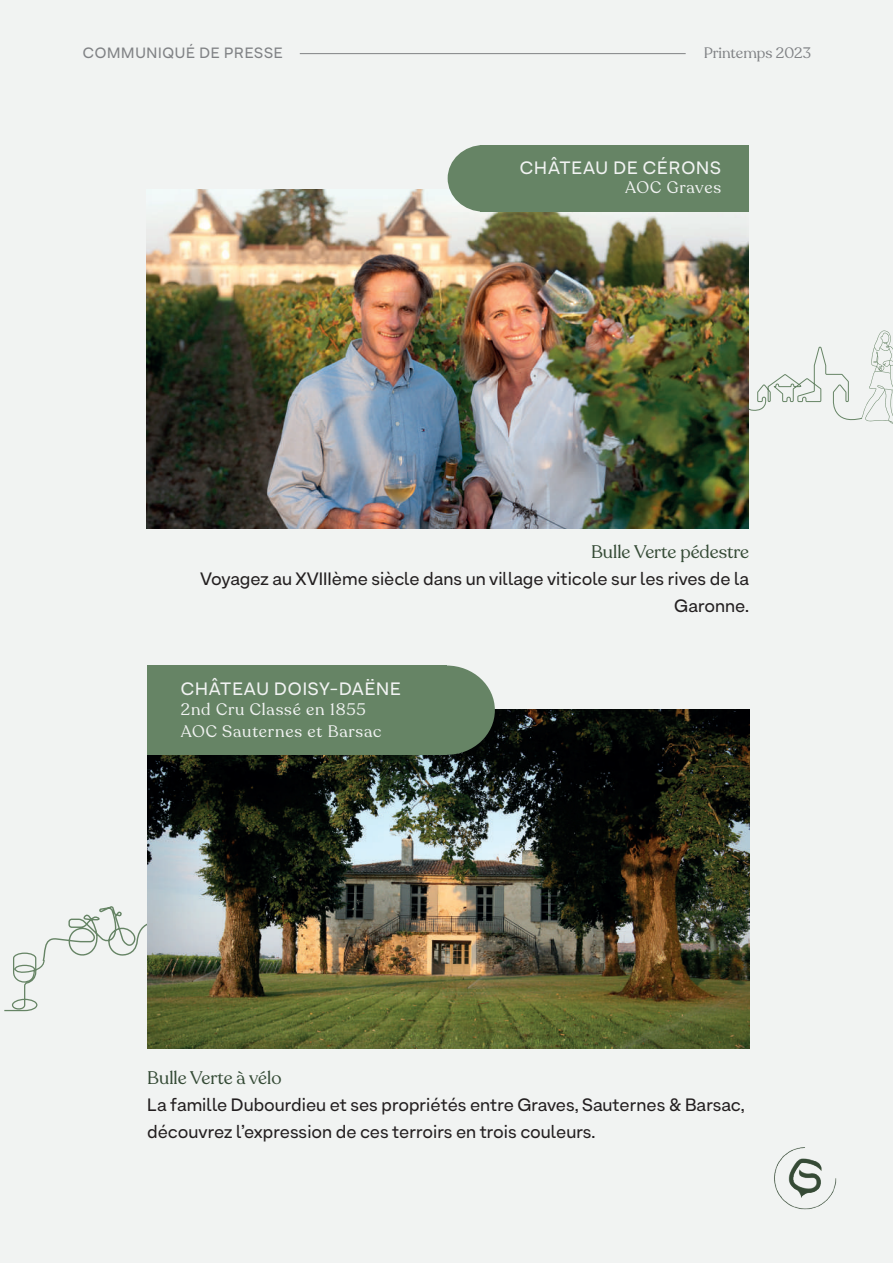
<style>
.page{position:relative;width:893px;height:1263px;background:#f1f3f2}
.page>*{position:absolute;margin:0;border:0;box-sizing:border-box;transform-origin:0 0}
.t1{font:18px/27px "Armin Grotesk";color:#231f20;text-align:right}
.t2{font:18px "Recoleta";color:#344a35}
.t3{font:18px "Armin Grotesk";letter-spacing:.05em;color:#f1f3f2}
.t4{font:16.5px/21.6px "Recoleta";letter-spacing:.05em;color:#f1f3f2}
.t5{font:15px "Armin Grotesk";letter-spacing:.05em;color:#808285}
.t6{font:15px "Recoleta";color:#808285}
</style>
<div class="page">
<hr style="left:300px;top:53px;width:386px;height:1px;background:#808285">
<svg style="left:749px;top:330px;width:144px;height:94px"></svg>
<img style="left:774px;top:1147px;width:63px;height:63px">
<img style="left:147px;top:189px;width:602px;height:339px">
<div style="left:448px;top:145px;width:72px;height:67px;background:#668465;border-radius:50%"></div>
<div style="left:480px;top:145px;width:268px;height:67px;background:#668465"></div>
<img style="left:147px;top:710px;width:602px;height:339px">
<div style="left:147px;top:665px;width:299px;height:90px;background:#668465"></div>
<div style="left:398px;top:665px;width:97px;height:90px;background:#668465;border-radius:50%"></div>
<svg style="left:4px;top:905px;width:150px;height:107px"></svg>
<p class="t5" style="left:83px;top:44px;width:201px">COMMUNIQUÉ DE PRESSE</p>
<p class="t6" style="left:704px;top:44px;width:109px">Printemps 2023</p>
<p class="t3" style="left:520px;top:156px;width:203px">CHÂTEAU DE CÉRONS</p>
<p class="t4" style="left:625px;top:177px;width:97px">AOC Graves</p>
<p class="t2" style="left:591px;top:541px;width:160px">Bulle Verte pédestre</p>
<p class="t1" style="left:200px;top:565px;width:550px">Voyagez au XVIIIème siècle dans un village viticole sur les rives de la<br>Garonne.</p>
<p class="t3" style="left:181px;top:678px;width:221px">CHÂTEAU DOISY-DAËNE</p>
<p class="t4" style="left:181px;top:699px;width:202px">2nd Cru Classé en 1855<br>AOC Sauternes et Barsac</p>
<p class="t2" style="left:147px;top:1067px;width:136px">Bulle Verte à vélo</p>
<p class="t1" style="left:147px;top:1091px;width:599px;text-align:left">La famille Dubourdieu et ses propriétés entre Graves, Sauternes &amp; Barsac, découvrez l’expression de ces terroirs en trois couleurs.</p>
</div>
